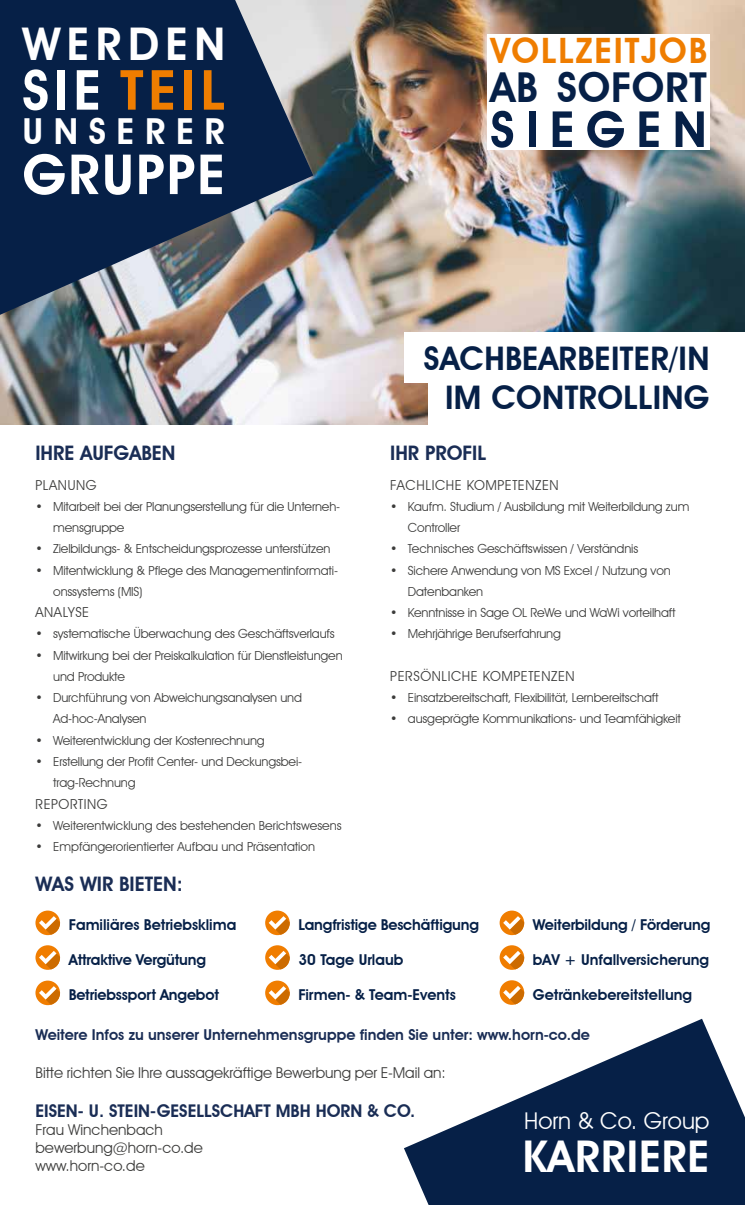
<style>
.page{position:relative;width:745px;height:1205px;background:#fff}
.page>*{position:absolute;margin:0;border:0;box-sizing:border-box;transform-origin:0 0}
.t1{font:600 55.5px "Avant Garde IT Cby BT";letter-spacing:.09em;color:#ef7d00}
.t2{font:600 55.5px "Avant Garde IT Cby BT";letter-spacing:.035em;color:#fff}
.t3{font:600 50px "Avant Garde IT Cby BT";letter-spacing:.225em;color:#062047}
.t4{font:600 45.12px "Avant Garde IT Cby BT";letter-spacing:.14em;color:#fff}
.t5{font:600 43.75px "Avant Garde IT Cby BT";letter-spacing:.02em;color:#fff}
.t6{font:600 41.25px "Avant Garde IT Cby BT";letter-spacing:.02em;color:#062047}
.t7{font:600 35.88px "Avant Garde IT Cby BT";letter-spacing:.295em;color:#fff}
.t8{font:600 35px "Avant Garde IT Cby BT";letter-spacing:.055em;color:#ef7d00}
.t9{font:600 32.5px/39px "Avant Garde IT Cby BT";letter-spacing:.01em;color:#062047;text-align:right}
.t10{font:23.12px "Avant Garde IT Cby BT";color:#fff}
.t11{font:600 20px "Avant Garde IT Cby BT";color:#1a2d55}
.t12{font:600 17.5px "Avant Garde IT Cby BT";color:#1a2d55}
.t13{font:600 15px "Avant Garde IT Cby BT";color:#062047}
.t14{font:15px/18px "Avant Garde IT Cby BT";color:#3c3c3b}
.t15{font:600 15px "Avant Garde IT Cby BT";color:#1a2d55}
.t16{font:13.75px "Avant Garde IT Cby BT";letter-spacing:.04em;color:#3c3c3b}
.t17{font:12.5px/21.2px "Avant Garde IT Cby BT";letter-spacing:-.01em;color:#3c3c3b}
.s1{color:#fff}
</style>
<div class="page">
<img style="left:0;top:0;width:744px;height:424px">
<svg style="left:0;top:0;width:313px;height:315px;background:#32445f"></svg>
<svg style="left:404px;top:1019px;width:340px;height:186px;fill:#062047"></svg>
<div style="left:487px;top:34px;width:222px;height:116px;background:#fff"></div>
<div style="left:404px;top:332px;width:340px;height:51px;background:#fff"></div>
<div style="left:428px;top:370px;width:316px;height:62px;background:#fff"></div>
<svg style="left:35px;top:910px;width:25px;height:25px"></svg>
<svg style="left:39px;top:916px;width:21px;height:19px"></svg>
<svg style="left:35px;top:945px;width:25px;height:25px"></svg>
<svg style="left:39px;top:951px;width:21px;height:18px"></svg>
<svg style="left:35px;top:980px;width:25px;height:25px"></svg>
<svg style="left:39px;top:986px;width:21px;height:19px"></svg>
<svg style="left:499px;top:910px;width:25px;height:25px"></svg>
<svg style="left:503px;top:916px;width:21px;height:19px"></svg>
<svg style="left:499px;top:945px;width:25px;height:25px"></svg>
<svg style="left:503px;top:951px;width:21px;height:18px"></svg>
<svg style="left:499px;top:980px;width:25px;height:25px"></svg>
<svg style="left:503px;top:986px;width:21px;height:18px"></svg>
<svg style="left:265px;top:910px;width:24px;height:25px"></svg>
<svg style="left:268px;top:916px;width:21px;height:19px"></svg>
<div style="left:265px;top:945px;width:24px;height:25px;background:#f07d00;border-radius:50%"></div>
<svg style="left:268px;top:951px;width:21px;height:18px"></svg>
<svg style="left:265px;top:980px;width:24px;height:25px"></svg>
<svg style="left:268px;top:986px;width:21px;height:19px"></svg>
<h3 class="t4" style="left:22px;top:17px;width:204px">WERDEN</h3>
<h1 class="t1" style="left:22px;top:57px;width:204px"><span class="s1">SIE</span> TEIL</h1>
<h3 class="t7" style="left:22px;top:110px;width:204px">UNSERER</h3>
<h1 class="t2" style="left:22px;top:141px;width:204px">GRUPPE</h1>
<h3 class="t8" style="left:490px;top:30px;width:218px">VOLLZEITJOB</h3>
<h3 class="t6" style="left:490px;top:63px;width:218px">AB SOFORT</h3>
<h2 class="t3" style="left:490px;top:99px;width:218px">SIEGEN</h2>
<h3 class="t11" style="left:35px;top:440px;width:141px">IHRE AUFGABEN</h3>
<p class="t16" style="left:35px;top:476px;width:63px">PLANUNG</p>
<p class="t17" style="left:53px;top:496px;width:288px;text-indent:-18px">• Mitarbeit bei der Planungserstellung für die Unterneh&shy;mensgruppe</p>
<p class="t17" style="left:35px;top:538px;width:296px">• Zielbildungs- &amp; Entscheidungsprozesse unterstützen</p>
<p class="t17" style="left:53px;top:559px;width:286px;text-indent:-18px">• Mitentwicklung &amp; Pflege des Managementinformati&shy;onssystems (MIS)</p>
<p class="t16" style="left:35px;top:604px;width:55px">ANALYSE</p>
<p class="t17" style="left:35px;top:623px;width:300px">• systematische Überwachung des Geschäftsverlaufs</p>
<p class="t17" style="left:53px;top:644px;width:291px;text-indent:-18px">• Mitwirkung bei der Preiskalkulation für Dienstleistungen und Produkte</p>
<p class="t17" style="left:53px;top:687px;width:250px;text-indent:-18px">• Durchführung von Abweichungsanalysen und<br>Ad-hoc-Analysen</p>
<p class="t17" style="left:35px;top:729px;width:230px">• Weiterentwicklung der Kostenrechnung</p>
<p class="t17" style="left:53px;top:751px;width:250px;text-indent:-18px">• Erstellung der Profit Center- und Deckungsbei&shy;trag-Rechnung</p>
<p class="t16" style="left:35px;top:795px;width:74px">REPORTING</p>
<p class="t17" style="left:35px;top:814px;width:307px">• Weiterentwicklung des bestehenden Berichtswesens</p>
<p class="t17" style="left:35px;top:836px;width:281px">• Empfängerorientierter Aufbau und Präsentation</p>
<h3 class="t9" style="left:423px;top:339px;width:287px">SACHBEARBEITER/IN<br>IM CONTROLLING</h3>
<h3 class="t11" style="left:390px;top:440px;width:97px">IHR PROFIL</h3>
<p class="t16" style="left:390px;top:476px;width:170px">FACHLICHE KOMPETENZEN</p>
<p class="t17" style="left:407px;top:496px;width:283px;text-indent:-18px">• Kaufm. Studium / Ausbildung mit Weiterbildung zum<br>Controller</p>
<p class="t17" style="left:390px;top:538px;width:249px">• Technisches Geschäftswissen / Verständnis</p>
<p class="t17" style="left:407px;top:559px;width:264px;text-indent:-18px">• Sichere Anwendung von MS Excel / Nutzung von<br>Datenbanken</p>
<p class="t17" style="left:390px;top:602px;width:286px">• Kenntnisse in Sage OL ReWe und WaWi vorteilhaft</p>
<p class="t17" style="left:390px;top:623px;width:172px">• Mehrjährige Berufserfahrung</p>
<p class="t16" style="left:390px;top:668px;width:186px">PERSÖNLICHE KOMPETENZEN</p>
<p class="t17" style="left:390px;top:687px;width:269px">• Einsatzbereitschaft, Flexibilität, Lernbereitschaft</p>
<p class="t17" style="left:390px;top:708px;width:292px">• ausgeprägte Kommunikations- und Teamfähigkeit</p>
<h3 class="t11" style="left:35px;top:872px;width:149px">WAS WIR BIETEN:</h3>
<p class="t13" style="left:69px;top:915px;width:169px">Familiäres Betriebsklima</p>
<p class="t13" style="left:69px;top:950px;width:139px">Attraktive Vergütung</p>
<p class="t13" style="left:69px;top:985px;width:152px">Betriebssport Angebot</p>
<p class="t13" style="left:298px;top:915px;width:182px">Langfristige Beschäftigung</p>
<p class="t13" style="left:298px;top:950px;width:106px">30 Tage Urlaub</p>
<p class="t13" style="left:298px;top:985px;width:159px">Firmen- &amp; Team-Events</p>
<p class="t13" style="left:532px;top:915px;width:179px">Weiterbildung / Förderung</p>
<p class="t13" style="left:532px;top:950px;width:178px">bAV + Unfallversicherung</p>
<p class="t13" style="left:532px;top:985px;width:161px">Getränkebereitstellung</p>
<p class="t15" style="left:35px;top:1025px;width:555px">Weitere Infos zu unserer Unternehmensgruppe finden Sie unter: www.horn-co.de</p>
<p class="t14" style="left:35px;top:1063px;width:411px">Bitte richten Sie Ihre aussagekräftige Bewerbung per E-Mail an:</p>
<h3 class="t12" style="left:35px;top:1100px;width:381px">EISEN- U. STEIN-GESELLSCHAFT MBH HORN &amp; CO.</h3>
<p class="t14" style="left:35px;top:1120px;width:169px">Frau Winchenbach bewerbung@horn-co.de www.horn-co.de</p>
<h3 class="t10" style="left:524px;top:1106px;width:187px">Horn &amp; Co. Group</h3>
<h3 class="t5" style="left:522px;top:1130px;width:188px">KARRIERE</h3>
</div>
